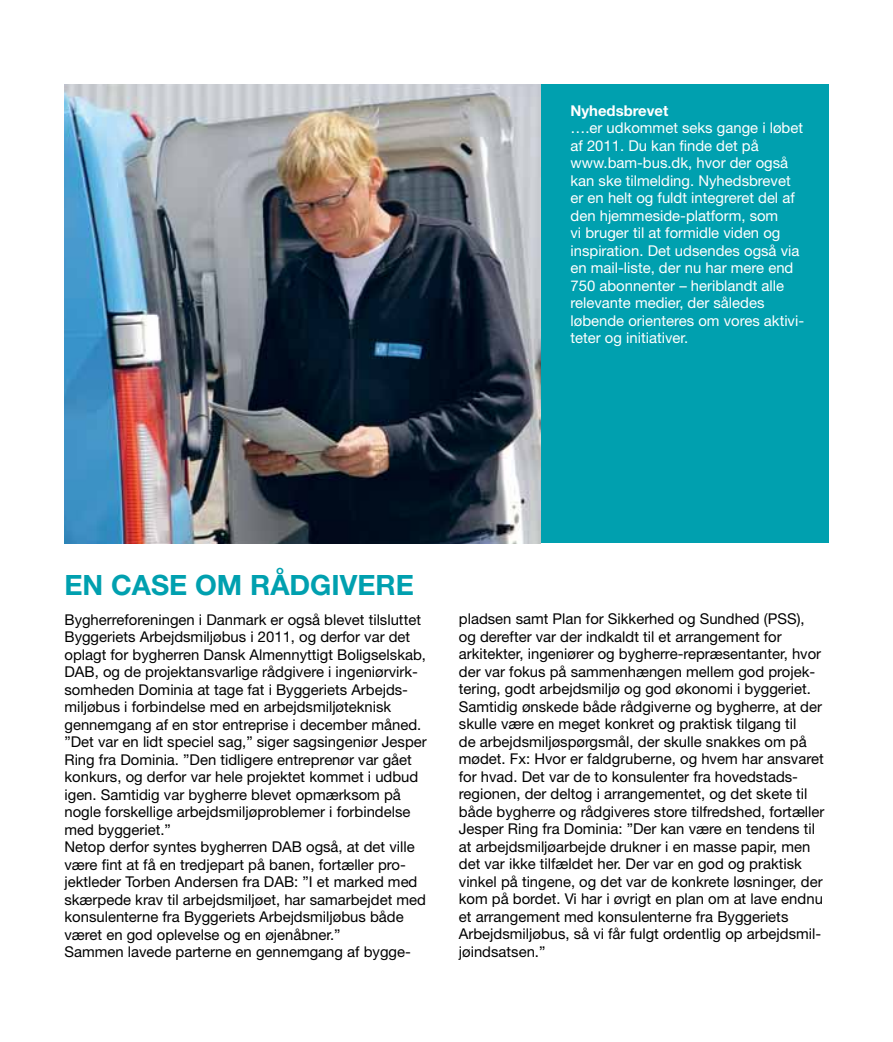
<style>
.page{position:relative;width:893px;height:1042px;background:#fff}
.page>*{position:absolute;margin:0;border:0;box-sizing:border-box;transform-origin:0 0}
.t1{font:700 28px "Helvetica Neue";color:#00a0af}
.t2{font:14.88px/17.5px "Helvetica Neue";color:#000}
.t3{font:14.88px/17.5px "Helvetica Neue";color:#fff}
.t4{font:700 14.88px "Helvetica Neue";color:#fff}
</style>
<div class="page">
<img style="left:64px;top:84px;width:477px;height:459px">
<div style="left:541px;top:84px;width:287px;height:459px;background:#00a0af"></div>
<h1 class="t1" style="left:64px;top:568px;width:351px">EN CASE OM RÅDGIVERE</h1>
<p class="t4" style="left:570px;top:101px;width:99px">NYHEDSBREVET</p>
<p class="t3" style="left:570px;top:119px;width:235px">….er udkommet seks gange i løbet af 2011. Du kan finde det på www.bam-bus.dk, hvor der også kan ske tilmelding. Nyhedsbrevet er en helt og fuldt integreret del af den hjemmeside-platform, som<br>vi bruger til at formidle viden og inspiration. Det udsendes også via en mail-liste, der nu har mere end<br>750 abonnenter – heriblandt alle relevante medier, der således løbende orienteres om vores aktivi&shy;teter og initiativer.</p>
<p class="t2" style="left:64px;top:610px;width:364px">Bygherreforeningen i Danmark er også blevet tilsluttet Byggeriets Arbejdsmiljøbus i 2011, og derfor var det oplagt for bygherren Dansk Almennyttigt Boligselskab, DAB, og de projektansvarlige rådgivere i ingeniørvirk&shy;somheden Dominia at tage fat i Byggeriets Arbejds&shy;miljøbus i forbindelse med en arbejdsmiljøteknisk gennemgang af en stor entreprise i december måned. ”Det var en lidt speciel sag,” siger sagsingeniør Jesper Ring fra Dominia. ”Den tidligere entreprenør var gået konkurs, og derfor var hele projektet kommet i udbud igen. Samtidig var bygherre blevet opmærksom på nogle forskellige arbejdsmiljøproblemer i forbindelse med byggeriet.”<br>Netop derfor syntes bygherren DAB også, at det ville være fint at få en tredjepart på banen, fortæller pro&shy;jektleder Torben Andersen fra DAB: ”I et marked med skærpede krav til arbejdsmiljøet, har samarbejdet med konsulenterne fra Byggeriets Arbejdsmiljøbus både været en god oplevelse og en øjenåbner.”<br>Sammen lavede parterne en gennemgang af bygge-</p>
<p class="t2" style="left:459px;top:610px;width:319px">pladsen samt Plan for Sikkerhed og Sundhed (PSS</p>
<p class="t2" style="left:797px;top:610px;width:9px">),</p>
<p class="t2" style="left:459px;top:627px;width:367px">og derefter var der indkaldt til et arrangement for arkitekter, ingeniører og bygherre-repræsentanter, hvor der var fokus på sammenhængen mellem god projek&shy;tering, godt arbejdsmiljø og god økonomi i byggeriet.<br>Samtidig ønskede både rådgiverne og bygherre, at der skulle være en meget konkret og praktisk tilgang til<br>de arbejdsmiljøspørgsmål, der skulle snakkes om på mødet. Fx: Hvor er faldgruberne, og hvem har ansvaret for hvad. Det var de to konsulenter fra hovedstads&shy;regionen, der deltog i arrangementet, og det skete til både bygherre og rådgiveres store tilfredshed, fortæller Jesper Ring fra Dominia: ”Der kan være en tendens til at arbejdsmiljøarbejde drukner i en masse papir, men det var ikke tilfældet her. Der var en god og praktisk vinkel på tingene, og det var de konkrete løsninger, der kom på bordet. Vi har i øvrigt en plan om at lave endnu et arrangement med konsulenterne fra Byggeriets Arbejdsmiljøbus, så vi får fulgt ordentlig op arbejdsmil&shy;jøindsatsen.”</p>
</div>
